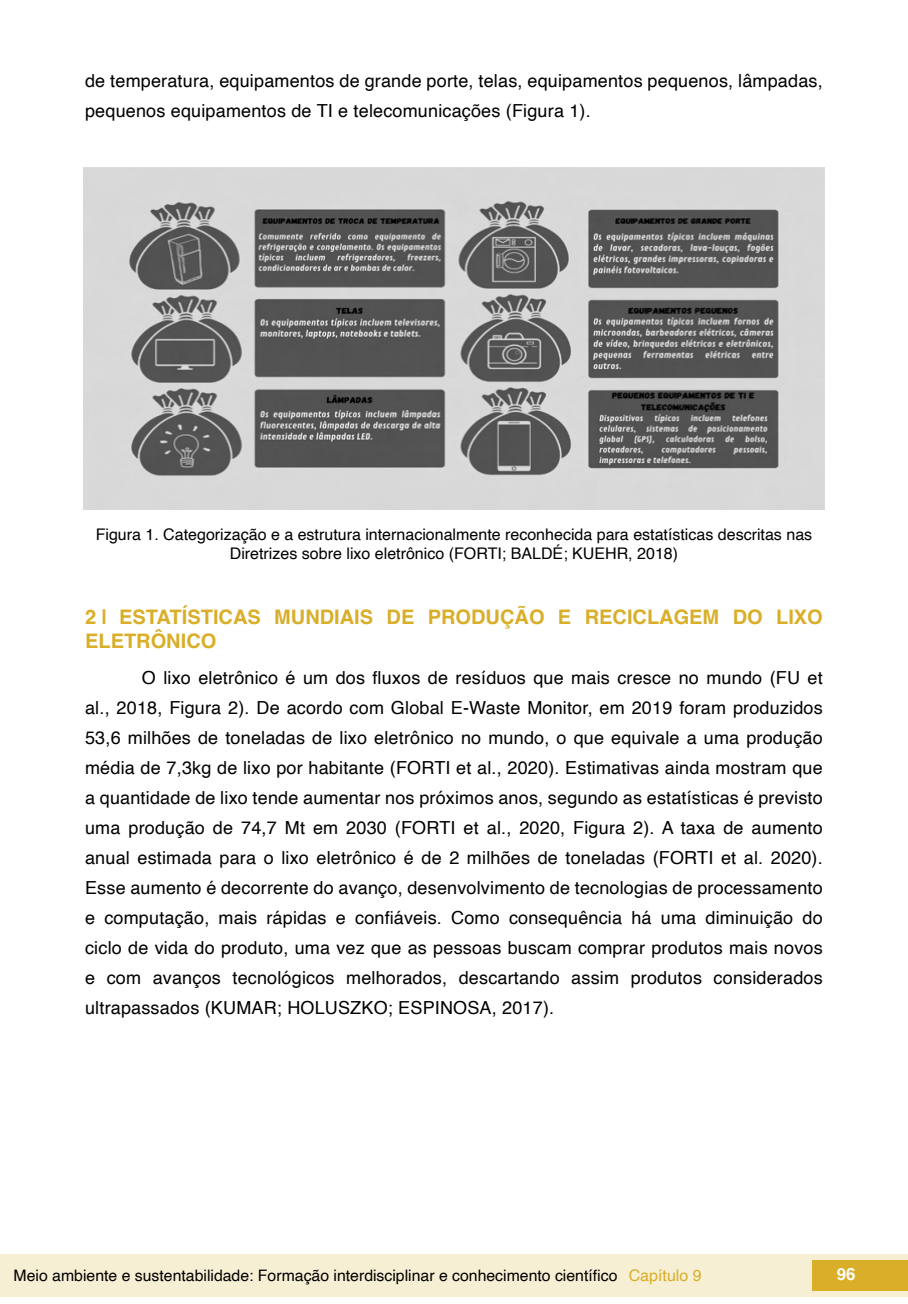
<style>
.page{position:relative;width:908px;height:1304px;background:#fff}
.page>*{position:absolute;margin:0;border:0;box-sizing:border-box;transform-origin:0 0}
.t1{font:700 20px/24px "Helvetica";color:#d9ae29}
.t2{font:18px/30px "Helvetica";letter-spacing:.01em;color:#000}
.t3{font:700 16.8px "Helvetica";color:#fff}
.t4{font:16px/19.2px "Helvetica";color:#000;text-align:center}
.t5{font:15.8px "Helvetica";color:#000}
.s1{font-size:16px;color:#d9ae29}
</style>
<div class="page">
<div style="left:0;top:1254px;width:906px;height:43px;background:#f7efd4"></div>
<div style="left:812px;top:1261px;width:95px;height:30px;background:#d9ae29"></div>
<img style="left:84px;top:167px;width:739px;height:342px">
<p class="t2" style="left:85px;top:66px;width:738px">de temperatura, equipamentos de grande porte, telas, equipamentos pequenos, lâmpadas, pequenos equipamentos de TI e telecomunicações (Figura 1).</p>
<p class="t4" style="left:96px;top:525px;width:717px">Figura 1. Categorização e a estrutura internacionalmente reconhecida para estatísticas descritas nas<br>Diretrizes sobre lixo eletrônico (FORTI; BALDÉ; KUEHR, 2018)</p>
<p class="t1" style="left:85px;top:607px;width:738px">2 | ESTATÍSTICAS MUNDIAIS DE PRODUÇÃO E RECICLAGEM DO LIXO<br>ELETRÔNICO</p>
<p class="t2" style="left:85px;top:663px;width:738px;text-align:justify;text-indent:57px">O lixo eletrônico é um dos fluxos de resíduos que mais cresce no mundo (FU et al., 2018, Figura 2). De acordo com Global E-Waste Monitor, em 2019 foram produzidos 53,6 milhões de toneladas de lixo eletrônico no mundo, o que equivale a uma produção média de 7,3kg de lixo por habitante (FORTI et al., 2020). Estimativas ainda mostram que a quantidade de lixo tende aumentar nos próximos anos, segundo as estatísticas é previsto uma produção de 74,7 Mt em 2030 (FORTI et al., 2020, Figura 2). A taxa de aumento anual estimada para o lixo eletrônico é de 2 milhões de toneladas (FORTI et al. 2020).<br>Esse aumento é decorrente do avanço, desenvolvimento de tecnologias de processamento e computação, mais rápidas e confiáveis. Como consequência há uma diminuição do ciclo de vida do produto, uma vez que as pessoas buscam comprar produtos mais novos e com avanços tecnológicos melhorados, descartando assim produtos considerados ultrapassados (KUMAR; HOLUSZKO; ESPINOSA, 2017).</p>
<p class="t5" style="left:14px;top:1263px;width:689px">Meio ambiente e sustentabilidade: Formação interdisciplinar e conhecimento científico <span class="s1">Capítulo 9</span></p>
<p class="t3" style="left:836px;top:1264px;width:20px">96</p>
</div>
